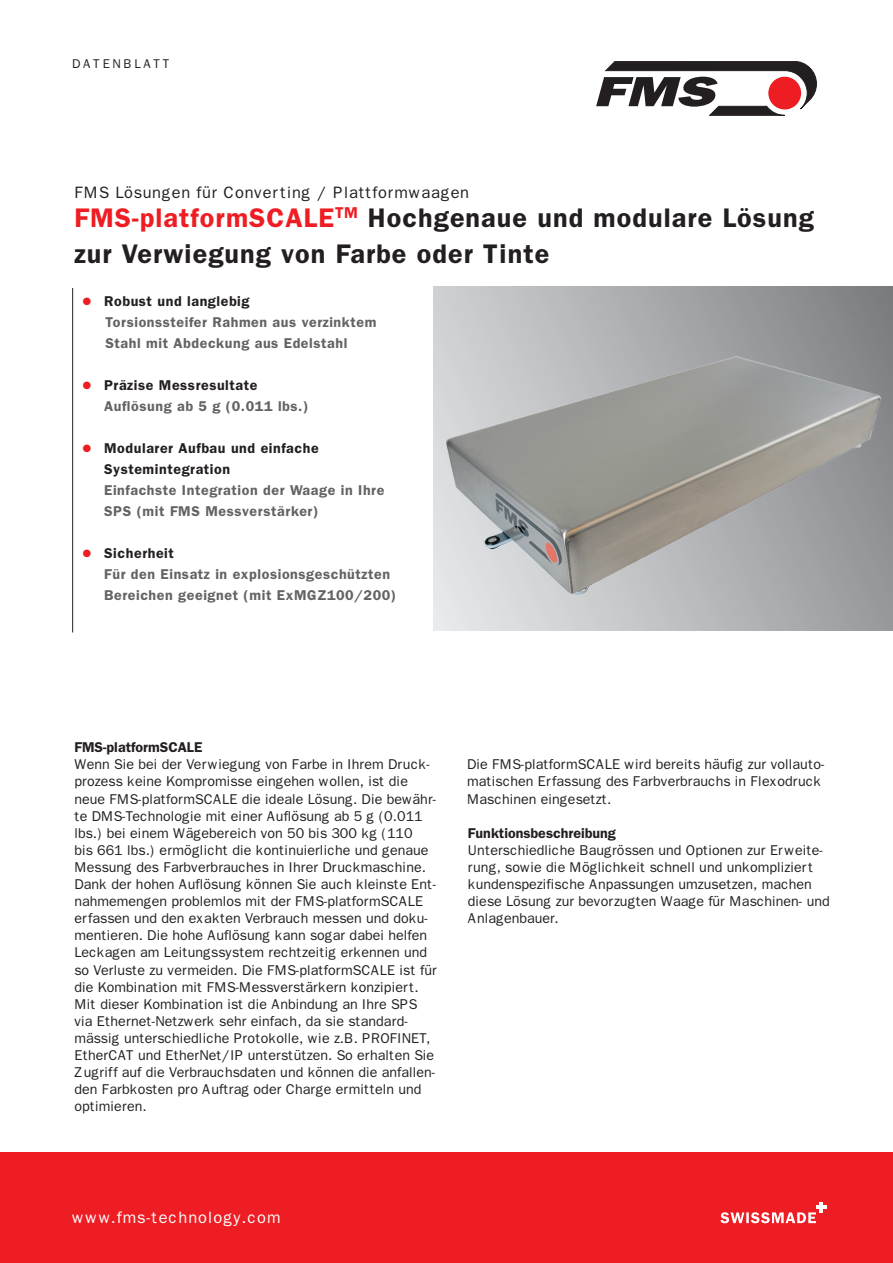
<style>
.page{position:relative;width:893px;height:1263px;background:#fff}
.page>*{position:absolute;margin:0;border:0;box-sizing:border-box;transform-origin:0 0}
.Head_demi_18p__Grund{font:600 27px/36px "Franklin Gothic";letter-spacing:.04em;color:#231f20}
.Head_demi_16__8{font:16.5px "Franklin Gothic";letter-spacing:.04em;color:#231f20}
.AdresseWWW_heavy_10{font:16.5px "Franklin Gothic";letter-spacing:.06em;color:#fff}
.t1{font:14.25px/17.1px "Franklin Gothic";color:#231f20}
.Benefits_demi_grau_9{font:600 14.25px/21px "Franklin Gothic";letter-spacing:.04em;color:#636366}
.Benefits_demi_schwar{font:600 14.25px/21px "Franklin Gothic";letter-spacing:.04em;color:#231f20}
.Benefits_demi_schwar-2{font:600 14.25px "Franklin Gothic";color:#231f20}
.Rubrik_demi_8_5__8{font:12.75px "Franklin Gothic";letter-spacing:.2em;color:#231f20}
.s1{color:#ee1d23}
</style>
<div class="page">
<hr style="left:72px;top:288px;width:1px;height:344px;background:#231f20">
<svg style="left:596px;top:61px;width:221px;height:54px"></svg>
<div style="left:0;top:1152px;width:893px;height:111px;background:#ee1d23"></div>
<hr style="left:816px;top:1205px;width:11px;height:4px;background:#fff">
<svg style="left:720px;top:1202px;width:103px;height:21px"></svg>
<img style="left:433px;top:286px;width:460px;height:345px">
<p class="Rubrik_demi_8_5__8" style="left:72px;top:57px;width:99px">DATENBLATT</p>
<p class="Head_demi_16__8" style="left:74px;top:183px;width:396px">FMS Lösungen für Converting / Plattformwaagen</p>
<p class="Head_demi_18p__Grund" style="left:74px;top:199px;width:741px"><span class="s1">FMS-platformSCALE</span><sup>TM</sup> Hochgenaue und modulare Lösung zur Verwiegung von Farbe oder Tinte</p>
<p class="Benefits_demi_schwar" style="left:83px;top:291px;width:168px"><span class="s1">●</span> Robust und langlebig</p>
<p class="Benefits_demi_grau_9" style="left:105px;top:312px;width:272px">Torsionssteifer Rahmen aus verzinktem<br>Stahl mit Abdeckung aus Edelstahl</p>
<p class="Benefits_demi_schwar" style="left:83px;top:375px;width:176px"><span class="s1">●</span> Präzise Messresultate</p>
<p class="Benefits_demi_grau_9" style="left:104px;top:396px;width:206px">Auflösung ab 5 g (0.011 lbs.)</p>
<p class="Benefits_demi_schwar" style="left:104px;top:438px;width:216px;text-indent:-21px"><span class="s1">●</span> Modularer Aufbau und einfache<br>Systemintegration</p>
<p class="Benefits_demi_grau_9" style="left:104px;top:480px;width:282px">Einfachste Integration der Waage in Ihre<br>SPS (mit FMS Messverstärker)</p>
<p class="Benefits_demi_schwar" style="left:83px;top:543px;width:93px"><span class="s1">●</span> Sicherheit</p>
<p class="Benefits_demi_grau_9" style="left:104px;top:564px;width:294px">Für den Einsatz in explosionsgeschützten<br>Bereichen geeignet (mit ExMGZ100/200)</p>
<p class="Benefits_demi_schwar-2" style="left:74px;top:739px;width:129px">FMS-platformSCALE</p>
<p class="t1" style="left:74px;top:756px;width:364px">Wenn Sie bei der Verwiegung von Farbe in Ihrem Druck&shy;prozess keine Kompromisse eingehen wollen, ist die neue FMS-platformSCALE die ideale Lösung. Die bewähr&shy;te DMS-Technologie mit einer Auflösung ab 5 g (0.011 lbs.) bei einem Wägebereich von 50 bis 300 kg (110<br>bis 661 lbs.) ermöglicht die kontinuierliche und genaue Messung des Farbverbrauches in Ihrer Druckmaschine.<br>Dank der hohen Auflösung können Sie auch kleinste Ent&shy;nahmemengen problemlos mit der FMS-platformSCALE erfassen und den exakten Verbrauch messen und doku&shy;mentieren. Die hohe Auflösung kann sogar dabei helfen Leckagen am Leitungssystem rechtzeitig erkennen und so Verluste zu vermeiden. Die FMS-platformSCALE ist für die Kombination mit FMS-Messverstärkern konzipiert.<br>Mit dieser Kombination ist die Anbindung an Ihre SPS via Ethernet-Netzwerk sehr einfach, da sie standard&shy;mässig unterschiedliche Protokolle, wie z.B. PROFINET, EtherCAT und EtherNet/IP unterstützen. So erhalten Sie Zugriff auf die Verbrauchsdaten und können die anfallen&shy;den Farbkosten pro Auftrag oder Charge ermitteln und optimieren.</p>
<p class="t1" style="left:467px;top:756px;width:359px">Die FMS-platformSCALE wird bereits häufig zur vollauto&shy;matischen Erfassung des Farbverbrauchs in Flexodruck<br>Maschinen eingesetzt.</p>
<p class="Benefits_demi_schwar-2" style="left:468px;top:824px;width:149px">Funktionsbeschreibung</p>
<p class="t1" style="left:468px;top:842px;width:363px">Unterschiedliche Baugrössen und Optionen zur Erweite&shy;rung, sowie die Möglichkeit schnell und unkompliziert kundenspezifische Anpassungen umzusetzen, machen diese Lösung zur bevorzugten Waage für Maschinen- und Anlagenbauer.</p>
<p class="AdresseWWW_heavy_10" style="left:72px;top:1208px;width:210px">www.fms-technology.com</p>
</div>
